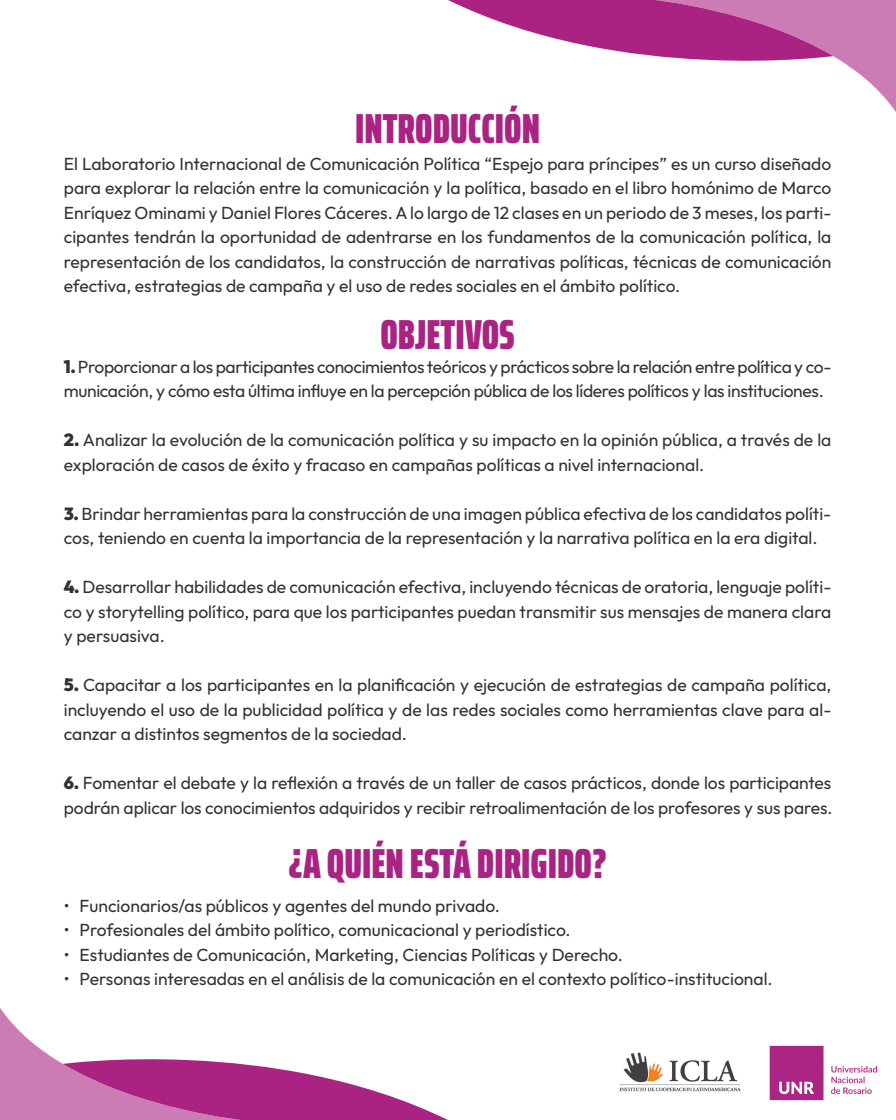
<style>
.page{position:relative;width:896px;height:1120px;background:#fff}
.page>*{position:absolute;margin:0;border:0;box-sizing:border-box;transform-origin:0 0}
.t1{font:900 extra-condensed 42px "Saira";color:#aa2382}
.t2{font:17.5px/24.5px "Outfit";color:#333;text-align:justify}
.t3{font:17.5px/24.5px "Outfit";letter-spacing:-.02em;color:#333}
.s1{font-weight:900}
</style>
<div class="page">
<svg style="left:0;top:1008px;width:448px;height:112px"></svg>
<svg style="left:448px;top:0;width:448px;height:112px"></svg>
<img style="left:769px;top:1045px;width:108px;height:56px">
<img style="left:619px;top:1052px;width:122px;height:40px">
<h1 class="t1" style="left:355px;top:96px;width:186px">INTRODUCCIÓN</h1>
<p class="t2" style="left:64px;top:152px;width:769px">El Laboratorio Internacional de Comunicación Política “Espejo para príncipes” es un curso diseñado para explorar la relación entre la comunicación y la política, basado en el libro homónimo de Marco Enríquez Ominami y Daniel Flores Cáceres. A lo largo de 12 clases en un periodo de 3 meses, los parti&shy;cipantes tendrán la oportunidad de adentrarse en los fundamentos de la comunicación política, la representación de los candidatos, la construcción de narrativas políticas, técnicas de comunicación efectiva, estrategias de campaña y el uso de redes sociales en el ámbito político.</p>
<h1 class="t1" style="left:380px;top:302px;width:136px">OBJETIVOS</h1>
<p class="t3" style="left:64px;top:355px;width:769px"><span class="s1">1.</span> Proporcionar a los participantes conocimientos teóricos y prácticos sobre la relación entre política y co&shy;municación, y cómo esta última influye en la percepción pública de los líderes políticos y las instituciones.</p>
<p class="t2" style="left:64px;top:428px;width:769px"><span class="s1">2.</span> Analizar la evolución de la comunicación política y su impacto en la opinión pública, a través de la exploración de casos de éxito y fracaso en campañas políticas a nivel internacional.</p>
<p class="t2" style="left:64px;top:502px;width:769px"><span class="s1">3.</span> Brindar herramientas para la construcción de una imagen pública efectiva de los candidatos políti&shy;cos, teniendo en cuenta la importancia de la representación y la narrativa política en la era digital.</p>
<p class="t2" style="left:64px;top:575px;width:769px"><span class="s1">4.</span> Desarrollar habilidades de comunicación efectiva, incluyendo técnicas de oratoria, lenguaje políti&shy;co y storytelling político, para que los participantes puedan transmitir sus mensajes de manera clara y persuasiva.</p>
<p class="t2" style="left:64px;top:673px;width:769px"><span class="s1">5.</span> Capacitar a los participantes en la planificación y ejecución de estrategias de campaña política, incluyendo el uso de la publicidad política y de las redes sociales como herramientas clave para al&shy;canzar a distintos segmentos de la sociedad.</p>
<p class="t2" style="left:64px;top:771px;width:770px"><span class="s1">6.</span> Fomentar el debate y la reflexión a través de un taller de casos prácticos, donde los participantes podrán aplicar los conocimientos adquiridos y recibir retroalimentación de los profesores y sus pares.</p>
<h1 class="t1" style="left:288px;top:832px;width:320px">¿A QUIÉN ESTÁ DIRIGIDO?</h1>
<p class="t2" style="left:64px;top:894px;width:438px">• Funcionarios/as públicos y agentes del mundo privado.</p>
<p class="t2" style="left:64px;top:918px;width:508px">• Profesionales del ámbito político, comunicacional y periodístico.</p>
<p class="t2" style="left:64px;top:943px;width:561px">• Estudiantes de Comunicación, Marketing, Ciencias Políticas y Derecho.</p>
<p class="t2" style="left:64px;top:967px;width:710px">• Personas interesadas en el análisis de la comunicación en el contexto político-institucional.</p>
</div>
